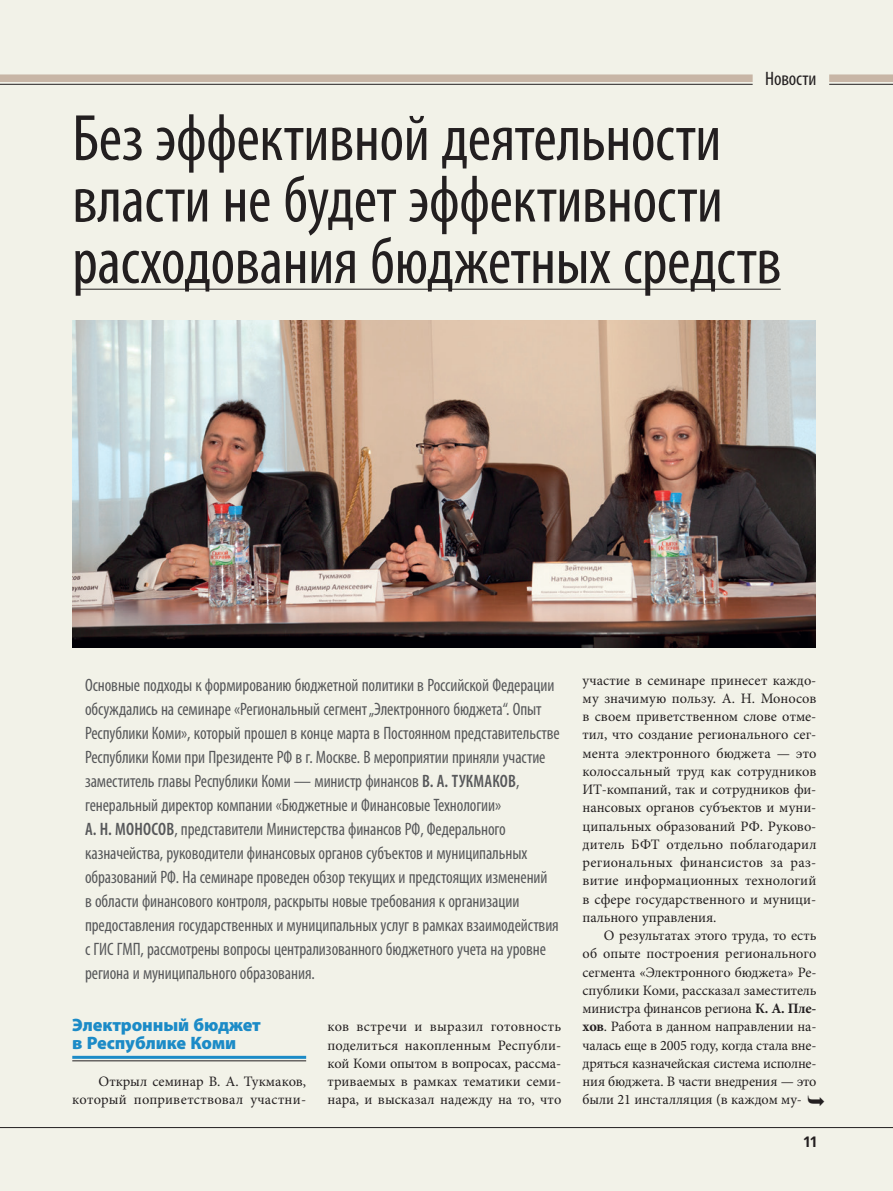
<style>
.page{position:relative;width:893px;height:1191px;background:#f2f2e8}
.page>*{position:absolute;margin:0;border:0;box-sizing:border-box;transform-origin:0 0}
.t1{font:condensed 66px/61.5px "Myriad Pro";letter-spacing:-.005em;color:#231f20}
.t2{font:condensed 19.5px "Myriad Pro";letter-spacing:-.005em;color:#231f20}
.t3{font:condensed 18px/24px "Myriad Pro";letter-spacing:-.005em;color:#57585a;scale:.96 1}
.t4{font:900 18px/18px "Myriad Pro";letter-spacing:-.005em;color:#1c8bc7}
.t5{font:700 15px "Free Set C";color:#231f20}
.t6{font:14.4px/18.3px "Minion Pro";color:#231f20;text-align:justify}
.s1{font-weight:600}
.s2{font-weight:700}
</style>
<div class="page">
<hr style="left:72px;top:1060px;width:234px;height:1px;background:#231f20">
<hr style="left:72px;top:1055px;width:234px;height:3px;background:#1c8bc7">
<img style="left:73px;top:320px;width:743px;height:327px">
<hr style="left:79px;top:289px;width:702px;height:1px;background:#231f20">
<hr style="left:0;top:1127px;width:893px;height:1px;background:#231f20">
<div style="left:0;top:74px;width:753px;height:8px;background:#c8b6a6"></div>
<div style="left:829px;top:74px;width:64px;height:8px;background:#c8b6a6"></div>
<hr style="left:0;top:84px;width:753px;height:1px;background:#231f20">
<hr style="left:829px;top:84px;width:64px;height:1px;background:#231f20">
<h2 class="t2" style="left:765px;top:66px;width:53px">Новости</h2>
<h1 class="t1" style="left:72px;top:107px;width:711px">Без эффективной деятельности власти не будет эффективности расходования бюджетных средств</h1>
<p class="t3" style="left:85px;top:673px;width:496px">Основные подходы к формированию бюджетной политики в Российской Федерации обсуждались на семинаре «Региональный сегмент „Электронного бюджета“. Опыт Республики Коми», который прошел в конце марта в Постоянном представительстве Республики Коми при Президенте РФ в г. Москве. В мероприятии приняли участие заместитель главы Республики Коми — министр финансов <span class="s1">В. А. Тукмаков</span>, генеральный директор компании «Бюджетные и Финансовые Технологии»<br><span class="s1">А. Н. Моносов</span>, представители Министерства финансов РФ, Федерального казначейства, руководители финансовых органов субъектов и муниципальных образований РФ. На семинаре проведен обзор текущих и предстоящих изменений<br>в области финансового контроля, раскрыты новые требования к организации предоставления государственных и муниципальных услуг в рамках взаимодействия с ГИС ГМП, рассмотрены вопросы централизованного бюджетного учета на уровне региона и муниципального образования.</p>
<p class="t4" style="left:72px;top:1016px;width:190px">Электронный бюджет в Республике Коми</p>
<p class="t6" style="left:72px;top:1072px;width:235px;text-align:right">Открыл семинар В. А. Тукмаков, который поприветствовал участни-</p>
<p class="t6" style="left:327px;top:1017px;width:235px">ков встречи и выразил готовность поделиться накопленным Республи&shy;кой Коми опытом в вопросах, рассма&shy;триваемых в рамках тематики семи&shy;нара, и высказал надежду на то, что</p>
<p class="t6" style="left:583px;top:671px;width:235px">участие в семинаре принесет каждо&shy;му значимую пользу. А. Н. Моносов в своем приветственном слове отме&shy;тил, что создание регионального сег&shy;мента электронного бюджета — это колоссальный труд как сотрудников ИТ-компаний, так и сотрудников фи&shy;нансовых органов субъектов и муни&shy;ципальных образований РФ. Руково&shy;дитель БФТ отдельно поблагодарил региональных финансистов за раз&shy;витие информационных технологий в сфере государственного и муници&shy;пального управления.</p>
<p class="t6" style="left:583px;top:926px;width:235px;text-indent:21px">О результатах этого труда, то есть об опыте построения регионального сегмента «Электронного бюджета» Ре&shy;спублики Коми, рассказал заместитель министра финансов региона <span class="s2">К. А. Пле&shy;хов</span>. Работа в данном направлении на&shy;чалась еще в 2005 году, когда стала вне&shy;дряться казначейская система исполне&shy;ния бюджета. В части внедрения — это были 21 инсталляция (в каждом му-</p>
<p class="t5" style="left:804px;top:1133px;width:14px">11</p>
</div>
